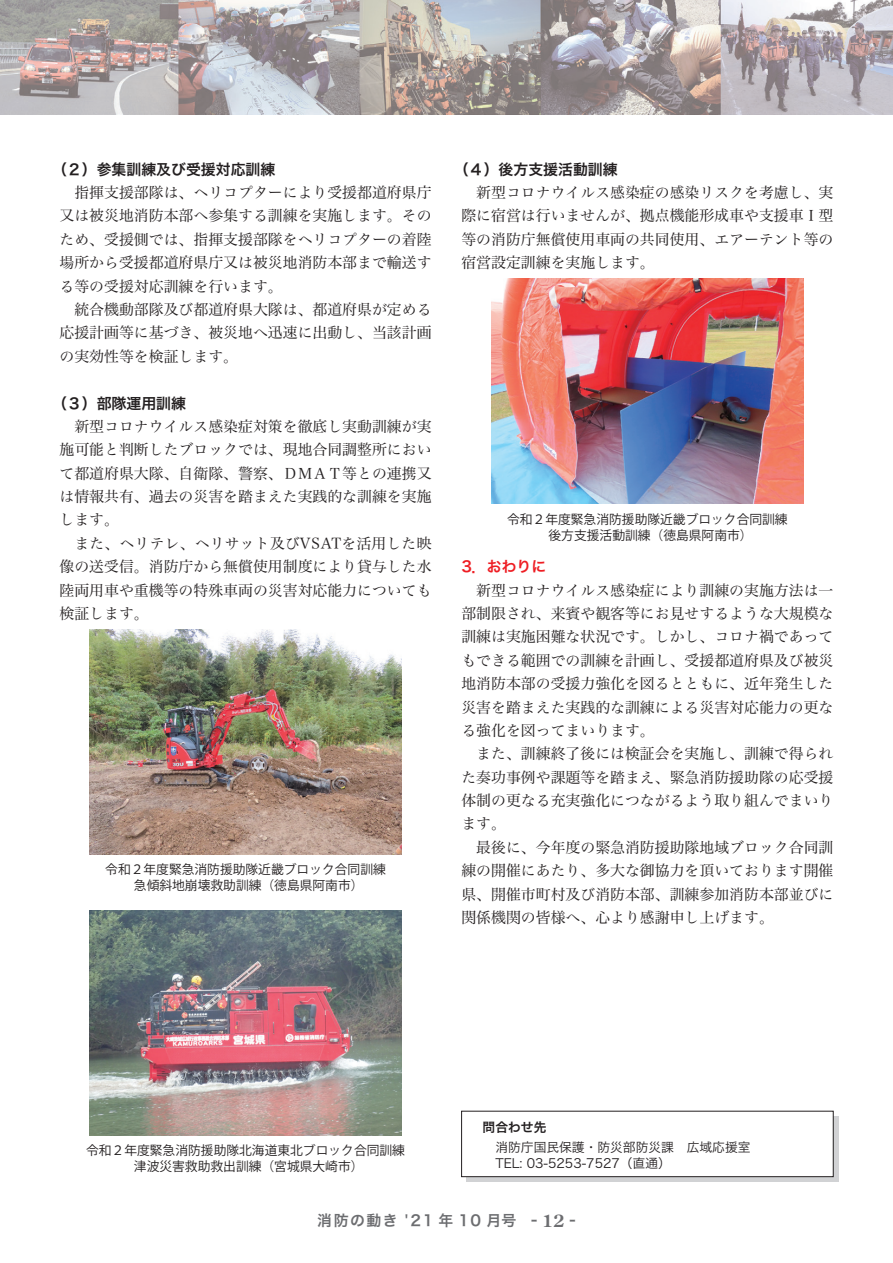
<style>
.page{position:relative;width:893px;height:1263px;background:#fff}
.page>*{position:absolute;margin:0;border:0;box-sizing:border-box;transform-origin:0 0}
.t1{font:14.85px/23.4px "Hira Min Pro N W3";color:#231f20}
.t2{font:14.85px "Hira Kaku Pro N W6";color:#231f20}
.t3{font:14.85px "Hira Kaku Pro W6";letter-spacing:.1em;color:#6c6d70}
.t4{font:14.85px "Hira Kaku Pro N W6";color:#ee1d23}
.t5{font:12.75px/15.9px "Koz Go Pro";color:#231f20;text-align:center}
.t6{font:12.75px/15.9px "Hira Kaku Pro N W3";color:#231f20}
.t7{font:12.75px "Hira Kaku Pro N W6";color:#231f20}
.s1{font-family:"Century Old Style Std";font-weight:700;font-size:16.95px}
</style>
<div class="page">
<svg style="left:467px;top:1116px;width:372px;height:66px;background:#c8c9ca"></svg>
<div style="left:462px;top:1111px;width:371px;height:66px;background:#fff"></div>
<div style="left:461px;top:1111px;width:372px;height:66px;border:1px solid #231f20"></div>
<img style="left:89px;top:629px;width:313px;height:226px">
<img style="left:89px;top:910px;width:313px;height:225px">
<img style="left:491px;top:279px;width:313px;height:225px">
<img style="left:0;top:0;width:893px;height:115px">
<p class="t2" style="left:52px;top:156px;width:225px">（２）参集訓練及び受援対応訓練</p>
<p class="t1" style="left:60px;top:179px;width:374px">　指揮支援部隊は、ヘリコプターにより受援都道府県庁又は被災地消防本部へ参集する訓練を実施します。そのため、受援側では、指揮支援部隊をヘリコプターの着陸場所から受援都道府県庁又は被災地消防本部まで輸送する等の受援対応訓練を行います。<br>　統合機動部隊及び都道府県大隊は、都道府県が定める応援計画等に基づき、被災地へ迅速に出動し、当該計画の実効性等を検証します。</p>
<p class="t2" style="left:52px;top:389px;width:135px">（３）部隊運用訓練</p>
<p class="t1" style="left:60px;top:413px;width:374px">　新型コロナウイルス感染症対策を徹底し実動訓練が実施可能と判断したブロックでは、現地合同調整所において都道府県大隊、自衛隊、警察、ＤＭＡＴ等との連携又は情報共有、過去の災害を踏まえた実践的な訓練を実施します。<br>　また、ヘリテレ、ヘリサット及びVSATを活用した映像の送受信。消防庁から無償使用制度により貸与した水陸両用車や重機等の特殊車両の災害対応能力についても検証します。</p>
<p class="t5" style="left:105px;top:862px;width:282px">令和２年度緊急消防援助隊近畿ブロック合同訓練急傾斜地崩壊救助訓練（徳島県阿南市）</p>
<p class="t2" style="left:454px;top:156px;width:165px">（４）後方支援活動訓練</p>
<p class="t1" style="left:461px;top:179px;width:374px;text-align:justify">　新型コロナウイルス感染症の感染リスクを考慮し、実際に宿営は行いませんが、拠点機能形成車や支援車Ⅰ型等の消防庁無償使用車両の共同使用、エアーテント等の宿営設定訓練を実施します。</p>
<p class="t5" style="left:507px;top:511px;width:282px">令和２年度緊急消防援助隊近畿ブロック合同訓練後方支援活動訓練（徳島県阿南市）</p>
<p class="t4" style="left:461px;top:553px;width:87px">3．おわりに</p>
<p class="t1" style="left:461px;top:577px;width:374px">　新型コロナウイルス感染症により訓練の実施方法は一部制限され、来賓や観客等にお見せするような大規模な訓練は実施困難な状況です。しかし、コロナ禍であってもできる範囲での訓練を計画し、受援都道府県及び被災地消防本部の受援力強化を図るとともに、近年発生した災害を踏まえた実践的な訓練による災害対応能力の更なる強化を図ってまいります。<br>　また、訓練終了後には検証会を実施し、訓練で得られた奏功事例や課題等を踏まえ、緊急消防援助隊の応受援体制の更なる充実強化につながるよう取り組んでまいります。<br>　最後に、今年度の緊急消防援助隊地域ブロック合同訓練の開催にあたり、多大な御協力を頂いております開催県、開催市町村及び消防本部、訓練参加消防本部並びに関係機関の皆様へ、心より感謝申し上げます。</p>
<p class="t5" style="left:86px;top:1143px;width:320px">令和２年度緊急消防援助隊北海道東北ブロック合同訓練津波災害救助救出訓練（宮城県大崎市）</p>
<p class="t7" style="left:483px;top:1115px;width:65px">問合わせ先</p>
<p class="t6" style="left:483px;top:1138px;width:269px">　消防庁国民保護・防災部防災課　広域応援室　TEL: 03-5253-7527（直通）</p>
<p class="t3" style="left:317px;top:1207px;width:260px">消防の動き '21 年 10 月号 - <span class="s1">12</span> -</p>
</div>
